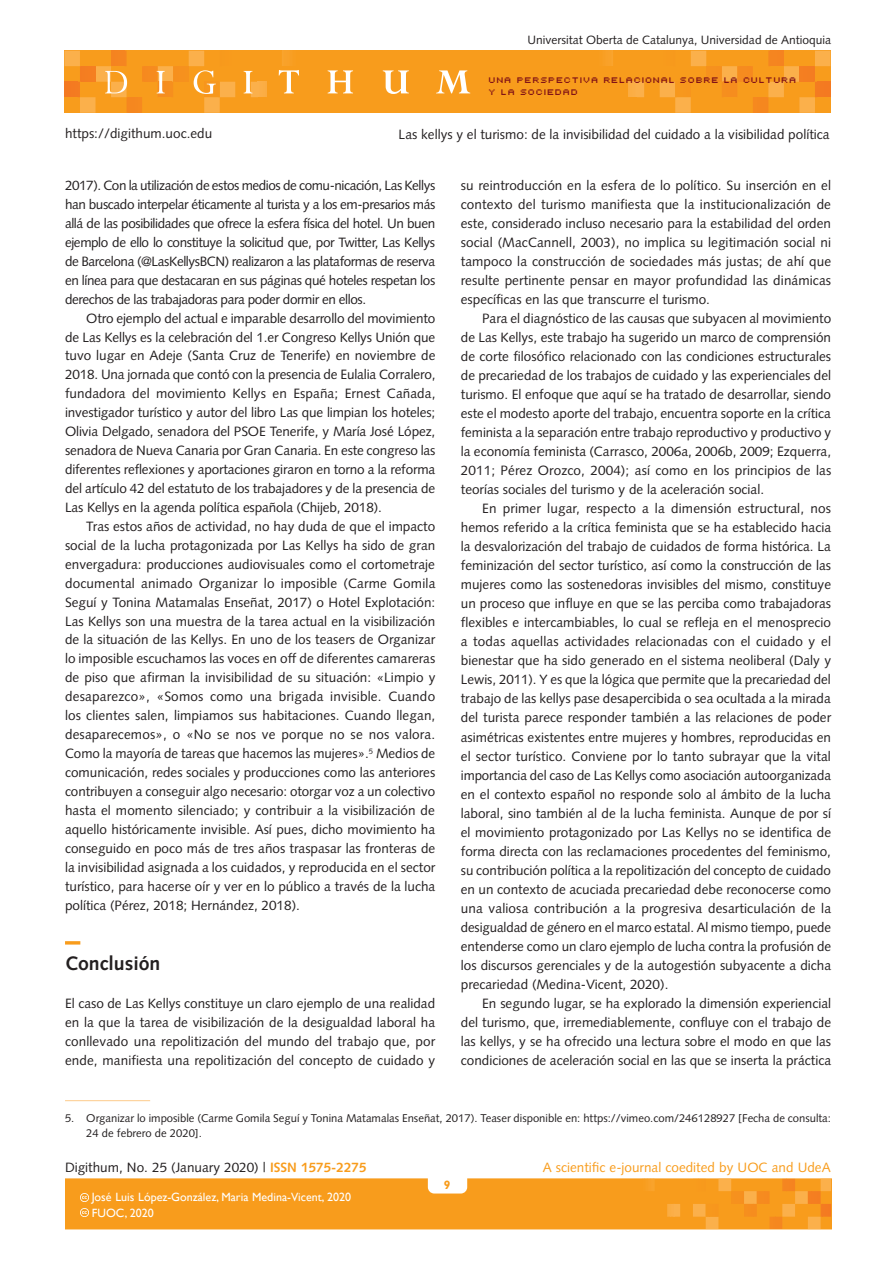
<style>
.page{position:relative;width:894px;height:1265px;background:#fff}
.page>*{position:absolute;margin:0;border:0;box-sizing:border-box;transform-origin:0 0}
.t1{font:700 19.5px "Syntax LT";color:#231f20}
.text{font:13.5px/19px "Syntax LT";color:#231f20;text-align:justify}
.text_1P{font:13.5px/19px "Syntax LT";letter-spacing:.005em;color:#231f20;text-align:justify}
.cite{font:13.5px "Syntax LT";color:#231f20}
.t2{font:13.5px "Syntax LT";color:#f89c1c}
.t3{font:12px/15.8px "Gill Sans";color:#fff}
.t4{font:12px "Syntax LT";color:#231f20}
.t5{font:700 12px "Gill Sans";color:#f89c1c}
.notes{font:11.25px/15px "Syntax LT";color:#231f20}
.t6{font:9px/12px "Uni 0554";color:#821316}
.s1{font-weight:700;color:#f89c1c}
</style>
<div class="page">
<hr style="left:830px;top:1178px;width:1px;height:50px;background:#f47921">
<svg style="left:65px;top:1178px;width:765px;height:51px;background:#f89e22"></svg>
<div style="left:64px;top:51px;width:766px;height:62px;background:#f89c1c"></div>
<hr style="left:266px;top:51px;width:2px;height:62px;background:#faab40">
<hr style="left:268px;top:51px;width:1px;height:62px;background:#faab3f">
<hr style="left:269px;top:51px;width:2px;height:62px;background:#faaa3d">
<hr style="left:271px;top:51px;width:1px;height:62px;background:#faa93b">
<hr style="left:272px;top:51px;width:2px;height:62px;background:#faa839">
<hr style="left:274px;top:51px;width:1px;height:62px;background:#faa837">
<hr style="left:275px;top:51px;width:2px;height:62px;background:#faa736">
<hr style="left:277px;top:51px;width:1px;height:62px;background:#faa633">
<hr style="left:278px;top:51px;width:2px;height:62px;background:#f9a531">
<hr style="left:280px;top:51px;width:1px;height:62px;background:#f9a430">
<hr style="left:627px;top:51px;width:1px;height:62px;background:#faab40">
<hr style="left:625px;top:51px;width:2px;height:62px;background:#faab3f">
<hr style="left:624px;top:51px;width:1px;height:62px;background:#faaa3d">
<hr style="left:622px;top:51px;width:2px;height:62px;background:#faa93b">
<hr style="left:621px;top:51px;width:1px;height:62px;background:#faa839">
<hr style="left:619px;top:51px;width:2px;height:62px;background:#faa837">
<hr style="left:618px;top:51px;width:1px;height:62px;background:#faa736">
<hr style="left:616px;top:51px;width:2px;height:62px;background:#faa633">
<hr style="left:615px;top:51px;width:1px;height:62px;background:#f9a531">
<hr style="left:613px;top:51px;width:2px;height:62px;background:#f9a430">
<svg style="left:606px;top:51px;width:7px;height:15px"></svg>
<svg style="left:628px;top:51px;width:202px;height:62px"></svg>
<hr style="left:817px;top:82px;width:3px;height:15px;background:#f47b21">
<hr style="left:820px;top:82px;width:3px;height:15px;background:#f47a21">
<hr style="left:823px;top:82px;width:3px;height:15px;background:#f47921">
<hr style="left:827px;top:82px;width:3px;height:15px;background:#f47921">
<svg style="left:64px;top:51px;width:202px;height:62px"></svg>
<svg style="left:278px;top:51px;width:21px;height:42px"></svg>
<svg style="left:327px;top:70px;width:26px;height:23px"></svg>
<svg style="left:382px;top:70px;width:26px;height:24px"></svg>
<svg style="left:436px;top:70px;width:34px;height:23px"></svg>
<svg style="left:65px;top:941px;width:15px;height:3px"></svg>
<hr style="left:65px;top:1099px;width:85px;height:1px;background:#fdcb8a">
<p class="t4" style="left:527px;top:33px;width:305px">Universitat Oberta de Catalunya, Universidad de Antioquia</p>
<p class="t6" style="left:489px;top:73px;width:310px">UNA PERSPECTIVA RELACIONAL SOBRE LA CULTURA<br>Y LA SOCIEDAD</p>
<p class="text" style="left:65px;top:124px;width:149px">https://digithum.uoc.edu</p>
<p class="cite" style="left:398px;top:126px;width:432px">Las kellys y el turismo: de la invisibilidad del cuidado a la visibilidad política</p>
<p class="text" style="left:65px;top:176px;width:371px">2017). Con la utilización de estos medios de comu-nicación, Las Kellys han buscado interpelar éticamente al turista y a los em-presarios más allá de las posibilidades que ofrece la esfera física del hotel. Un buen ejemplo de ello lo constituye la solicitud que, por Twitter, Las Kellys de Barcelona (@LasKellysBCN) realizaron a las plataformas de reserva en línea para que destacaran en sus páginas qué hoteles respetan los derechos de las trabajadoras para poder dormir en ellos.</p>
<p class="text" style="left:65px;top:308px;width:372px;text-indent:21px">Otro ejemplo del actual e imparable desarrollo del movimiento de Las Kellys es la celebración del 1.er Congreso Kellys Unión que tuvo lugar en Adeje (Santa Cruz de Tenerife) en noviembre de 2018. Una jornada que contó con la presencia de Eulalia Corralero, fundadora del movimiento Kellys en España; Ernest Cañada, investigador turístico y autor del libro Las que limpian los hoteles; Olivia Delgado, senadora del PSOE Tenerife, y María José López, senadora de Nueva Canaria por Gran Canaria. En este congreso las diferentes reflexiones y aportaciones giraron en torno a la reforma del artículo 42 del estatuto de los trabajadores y de la presencia de Las Kellys en la agenda política española (Chijeb, 2018).</p>
<p class="text" style="left:65px;top:516px;width:372px;text-indent:21px">Tras estos años de actividad, no hay duda de que el impacto social de la lucha protagonizada por Las Kellys ha sido de gran envergadura: producciones audiovisuales como el cortometraje documental animado Organizar lo imposible (Carme Gomila Seguí y Tonina Matamalas Enseñat, 2017) o Hotel Explotación:<br>Las Kellys son una muestra de la tarea actual en la visibilización de la situación de las Kellys. En uno de los teasers de Organizar lo imposible escuchamos las voces en off de diferentes camareras de piso que afirman la invisibilidad de su situación: «Limpio y desaparezco», «Somos como una brigada invisible. Cuando los clientes salen, limpiamos sus habitaciones. Cuando llegan, desaparecemos», o «No se nos ve porque no se nos valora.<br>Como la mayoría de tareas que hacemos las mujeres».<sup>5</sup> Medios de comunicación, redes sociales y producciones como las anteriores contribuyen a conseguir algo necesario: otorgar voz a un colectivo hasta el momento silenciado; y contribuir a la visibilización de aquello históricamente invisible. Así pues, dicho movimiento ha conseguido en poco más de tres años traspasar las fronteras de la invisibilidad asignada a los cuidados, y reproducida en el sector turístico, para hacerse oír y ver en lo público a través de la lucha política (Pérez, 2018; Hernández, 2018).</p>
<p class="text_1P" style="left:460px;top:176px;width:371px">su reintroducción en la esfera de lo político. Su inserción en el contexto del turismo manifiesta que la institucionalización de este, considerado incluso necesario para la estabilidad del orden social (MacCannell, 2003), no implica su legitimación social ni tampoco la construcción de sociedades más justas; de ahí que resulte pertinente pensar en mayor profundidad las dinámicas específicas en las que transcurre el turismo.</p>
<p class="text" style="left:460px;top:309px;width:372px;text-indent:21px">Para el diagnóstico de las causas que subyacen al movimiento de Las Kellys, este trabajo ha sugerido un marco de comprensión de corte filosófico relacionado con las condiciones estructurales de precariedad de los trabajos de cuidado y las experienciales del turismo. El enfoque que aquí se ha tratado de desarrollar, siendo este el modesto aporte del trabajo, encuentra soporte en la crítica feminista a la separación entre trabajo reproductivo y productivo y la economía feminista (Carrasco, 2006a, 2006b, 2009; Ezquerra, 2011; Pérez Orozco, 2004); así como en los principios de las teorías sociales del turismo y de la aceleración social.</p>
<p class="text" style="left:460px;top:499px;width:372px;text-indent:21px">En primer lugar, respecto a la dimensión estructural, nos hemos referido a la crítica feminista que se ha establecido hacia la desvalorización del trabajo de cuidados de forma histórica. La feminización del sector turístico, así como la construcción de las mujeres como las sostenedoras invisibles del mismo, constituye un proceso que influye en que se las perciba como trabajadoras flexibles e intercambiables, lo cual se refleja en el menosprecio a todas aquellas actividades relacionadas con el cuidado y el bienestar que ha sido generado en el sistema neoliberal (Daly y Lewis, 2011). Y es que la lógica que permite que la precariedad del trabajo de las kellys pase desapercibida o sea ocultada a la mirada del turista parece responder también a las relaciones de poder asimétricas existentes entre mujeres y hombres, reproducidas en el sector turístico. Conviene por lo tanto subrayar que la vital importancia del caso de Las Kellys como asociación autoorganizada en el contexto español no responde solo al ámbito de la lucha laboral, sino también al de la lucha feminista. Aunque de por sí el movimiento protagonizado por Las Kellys no se identifica de forma directa con las reclamaciones procedentes del feminismo, su contribución política a la repolitización del concepto de cuidado en un contexto de acuciada precariedad debe reconocerse como una valiosa contribución a la progresiva desarticulación de la desigualdad de género en el marco estatal. Al mismo tiempo, puede entenderse como un claro ejemplo de lucha contra la profusión de los discursos gerenciales y de la autogestión subyacente a dicha precariedad (Medina-Vicent, 2020).</p>
<p class="text" style="left:460px;top:993px;width:371px;text-indent:21px">En segundo lugar, se ha explorado la dimensión experiencial del turismo, que, irremediablemente, confluye con el trabajo de las kellys, y se ha ofrecido una lectura sobre el modo en que las condiciones de aceleración social en las que se inserta la práctica</p>
<p class="t1" style="left:65px;top:951px;width:97px">Conclusión</p>
<p class="text_1P" style="left:65px;top:993px;width:371px">El caso de Las Kellys constituye un claro ejemplo de una realidad en la que la tarea de visibilización de la desigualdad laboral ha conllevado una repolitización del mundo del trabajo que, por ende, manifiesta una repolitización del concepto de cuidado y</p>
<p class="notes" style="left:86px;top:1110px;width:746px;text-indent:-21px">5. Organizar lo imposible (Carme Gomila Seguí y Tonina Matamalas Enseñat, 2017). Teaser disponible en: https://vimeo.com/246128927 [Fecha de consulta:<br>24 de febrero de 2020].</p>
<p class="text" style="left:65px;top:1157px;width:303px">Digithum, No. 25 (January 2020) | <span class="s1">ISSN 1575-2275</span></p>
<p class="t2" style="left:542px;top:1158px;width:289px">A scientific e-journal coedited by UOC and UdeA</p>
<p class="t3" style="left:92px;top:1188px;width:260px">José Luis López-González, Maria Medina-Vicent, 2020<br>FUOC, 2020</p>
<p class="t5" style="left:443px;top:1176px;width:8px">9</p>
</div>
